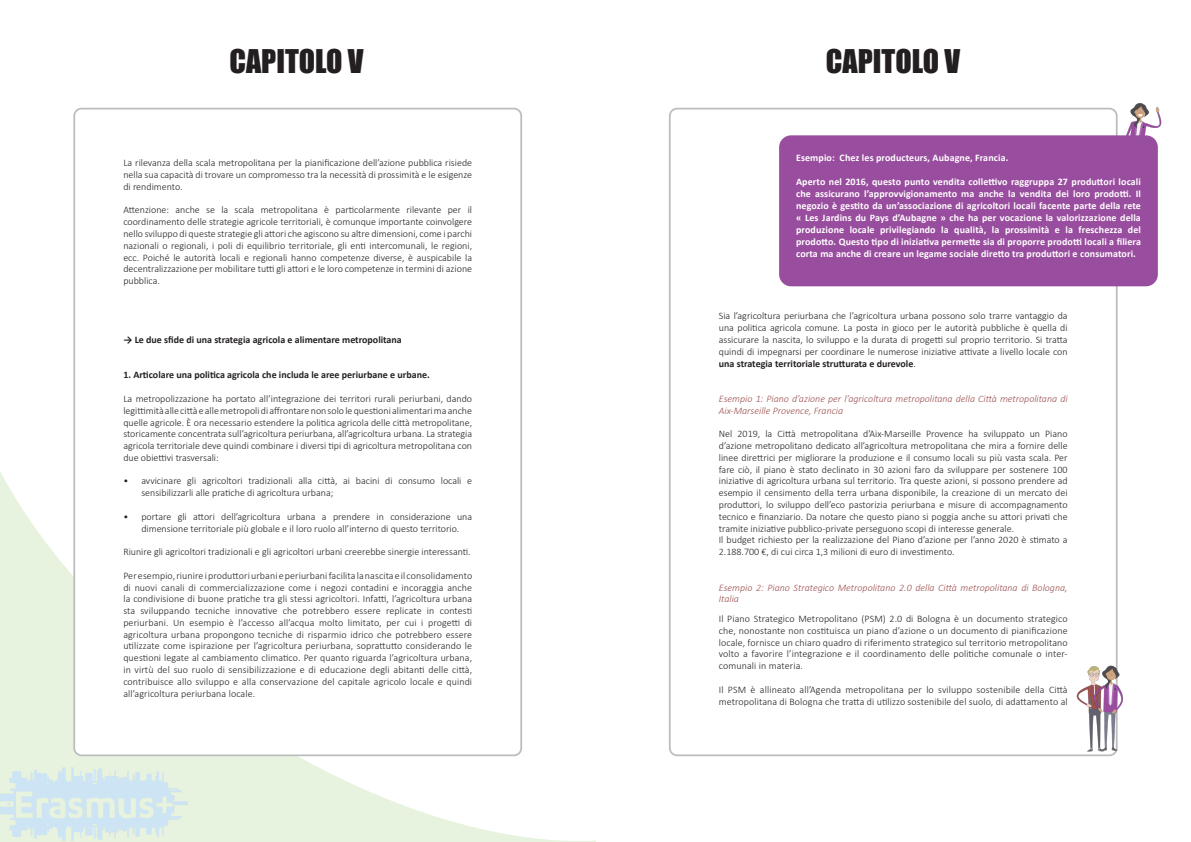
<style>
.page{position:relative;width:1191px;height:842px;background:#fff}
.page>*{position:absolute;margin:0;border:0;box-sizing:border-box;transform-origin:0 0}
.t1{font:30px "Impact";color:#231f20}
.t2{font:300 10px/11.8px "Calibri";color:#231f20;text-align:justify}
.t3{font:700 10px/12px "Calibri";letter-spacing:.01em;color:#fff;text-align:justify}
.t4{font:italic 300 10px/11.8px "Calibri";color:#9d4f4f}
.t5{font:700 10px "Calibri";color:#231f20}
.s1{font-weight:700}
</style>
<div class="page">
<svg style="left:0;top:472px;width:806px;height:370px"></svg>
<div style="left:670px;top:109px;width:446px;height:646px;background:#fff;border-radius:7px"></div>
<div style="left:74px;top:109px;width:447px;height:646px;background:#fff;border-radius:7px"></div>
<div style="left:73px;top:108px;width:449px;height:648px;border:2px solid #bcbdc0;border-radius:7px"></div>
<img style="left:1071px;top:666px;width:22px;height:89px">
<img style="left:1093px;top:654px;width:30px;height:101px">
<img style="left:1117px;top:103px;width:45px;height:92px">
<div style="left:779px;top:135px;width:378px;height:151px;background:#994d9e;border-radius:12px"></div>
<p class="t1" style="left:229px;top:38px;width:136px">CAPITOLO V</p>
<p class="t1" style="left:826px;top:38px;width:136px">CAPITOLO V</p>
<p class="t2" style="left:123px;top:157px;width:350px">La rilevanza della scala metropolitana per la pianificazione dell’azione pubblica risiede nella sua capacità di trovare un compromesso tra la necessità di prossimità e le esigenze di rendimento.</p>
<p class="t2" style="left:123px;top:204px;width:350px">Attenzione: anche se la scala metropolitana è particolarmente rilevante per il coordinamento delle strategie agricole territoriali, è comunque importante coinvolgere nello sviluppo di queste strategie gli attori che agiscono su altre dimensioni, come i parchi nazionali o regionali, i poli di equilibrio territoriale, gli enti intercomunali, le regioni, ecc. Poiché le autorità locali e regionali hanno competenze diverse, è auspicabile la decentralizzazione per mobilitare tutti gli attori e le loro competenze in termini di azione pubblica.</p>
<p class="t5" style="left:123px;top:333px;width:280px">→ Le due sfide di una strategia agricola e alimentare metropolitana</p>
<p class="t5" style="left:123px;top:368px;width:308px">1. Articolare una politica agricola che includa le aree periurbane e urbane.</p>
<p class="t2" style="left:123px;top:393px;width:350px">La metropolizzazione ha portato all’integrazione dei territori rurali periurbani, dando legittimità alle città e alle metropoli di affrontare non solo le questioni alimentari ma anche quelle agricole. È ora necessario estendere la politica agricola delle città metropolitane, storicamente concentrata sull’agricoltura periurbana, all’agricoltura urbana. La strategia agricola territoriale deve quindi combinare i diversi tipi di agricoltura metropolitana con due obiettivi trasversali:</p>
<p class="t2" style="left:141px;top:475px;width:332px;text-indent:-18px">• avvicinare gli agricoltori tradizionali alla città, ai bacini di consumo locali e sensibilizzarli alle pratiche di agricoltura urbana;</p>
<p class="t2" style="left:123px;top:510px;width:350px;text-align:center">• portare gli attori dell’agricoltura urbana a prendere in considerazione una dimensione territoriale più globale e il loro ruolo all’interno di questo territorio.</p>
<p class="t2" style="left:123px;top:546px;width:349px">Riunire gli agricoltori tradizionali e gli agricoltori urbani creerebbe sinergie interessanti.</p>
<p class="t2" style="left:123px;top:569px;width:350px">Per esempio, riunire i produttori urbani e periurbani facilita la nascita e il consolidamento di nuovi canali di commercializzazione come i negozi contadini e incoraggia anche la condivisione di buone pratiche tra gli stessi agricoltori. Infatti, l’agricoltura urbana sta sviluppando tecniche innovative che potrebbero essere replicate in contesti periurbani. Un esempio è l’accesso all’acqua molto limitato, per cui i progetti di agricoltura urbana propongono tecniche di risparmio idrico che potrebbero essere utilizzate come ispirazione per l’agricoltura periurbana, soprattutto considerando le questioni legate al cambiamento climatico. Per quanto riguarda l’agricoltura urbana, in virtù del suo ruolo di sensibilizzazione e di educazione degli abitanti delle città, contribuisce allo sviluppo e alla conservazione del capitale agricolo locale e quindi all’agricoltura periurbana locale.</p>
<p class="t3" style="left:796px;top:151px;width:214px">Esempio: Chez les producteurs, Aubagne, Francia.</p>
<p class="t3" style="left:796px;top:175px;width:346px">Aperto nel 2016, questo punto vendita collettivo raggruppa 27 produttori locali che assicurano l’approvvigionamento ma anche la vendita dei loro prodotti. Il negozio è gestito da un’associazione di agricoltori locali facente parte della rete « Les Jardins du Pays d’Aubagne » che ha per vocazione la valorizzazione della produzione locale privilegiando la qualità, la prossimità e la freschezza del prodotto. Questo tipo di iniziativa permette sia di proporre prodotti locali a filiera corta ma anche di creare un legame sociale diretto tra produttori e consumatori.</p>
<p class="t2" style="left:719px;top:310px;width:350px">Sia l’agricoltura periurbana che l’agricoltura urbana possono solo trarre vantaggio da una politica agricola comune. La posta in gioco per le autorità pubbliche è quella di assicurare la nascita, lo sviluppo e la durata di progetti sul proprio territorio. Si tratta quindi di impegnarsi per coordinare le numerose iniziative attivate a livello locale con <span class="s1">una strategia territoriale strutturata e durevole</span>.</p>
<p class="t4" style="left:719px;top:393px;width:350px">Esempio 1: Piano d’azione per l’agricoltura metropolitana della Città metropolitana di<br>Aix-Marseille Provence, Francia</p>
<p class="t2" style="left:719px;top:428px;width:350px">Nel 2019, la Città metropolitana d’Aix-Marseille Provence ha sviluppato un Piano d’azione metropolitano dedicato all’agricoltura metropolitana che mira a fornire delle linee direttrici per migliorare la produzione e il consumo locali su più vasta scala. Per fare ciò, il piano è stato declinato in 30 azioni faro da sviluppare per sostenere 100 iniziative di agricoltura urbana sul territorio. Tra queste azioni, si possono prendere ad esempio il censimento della terra urbana disponibile, la creazione di un mercato dei produttori, lo sviluppo dell’eco pastorizia periurbana e misure di accompagnamento tecnico e finanziario. Da notare che questo piano si poggia anche su attori privati che tramite iniziative pubblico-private perseguono scopi di interesse generale.</p>
<p class="t2" style="left:719px;top:534px;width:350px">Il budget richiesto per la realizzazione del Piano d’azione per l’anno 2020 è stimato a<br>2.188.700 €, di cui circa 1,3 milioni di euro di investimento.</p>
<p class="t4" style="left:719px;top:581px;width:350px">Esempio 2: Piano Strategico Metropolitano 2.0 della Città metropolitana di Bologna,<br>Italia</p>
<p class="t2" style="left:719px;top:613px;width:350px">Il Piano Strategico Metropolitano (PSM) 2.0 di Bologna è un documento strategico che, nonostante non costituisca un piano d’azione o un documento di pianificazione locale, fornisce un chiaro quadro di riferimento strategico sul territorio metropolitano volto a favorire l’integrazione e il coordinamento delle politiche comunale o inter&shy;comunali in materia.</p>
<p class="t2" style="left:719px;top:683px;width:350px">Il PSM è allineato all’Agenda metropolitana per lo sviluppo sostenibile della Città metropolitana di Bologna che tratta di utilizzo sostenibile del suolo, di adattamento al</p>
</div>
